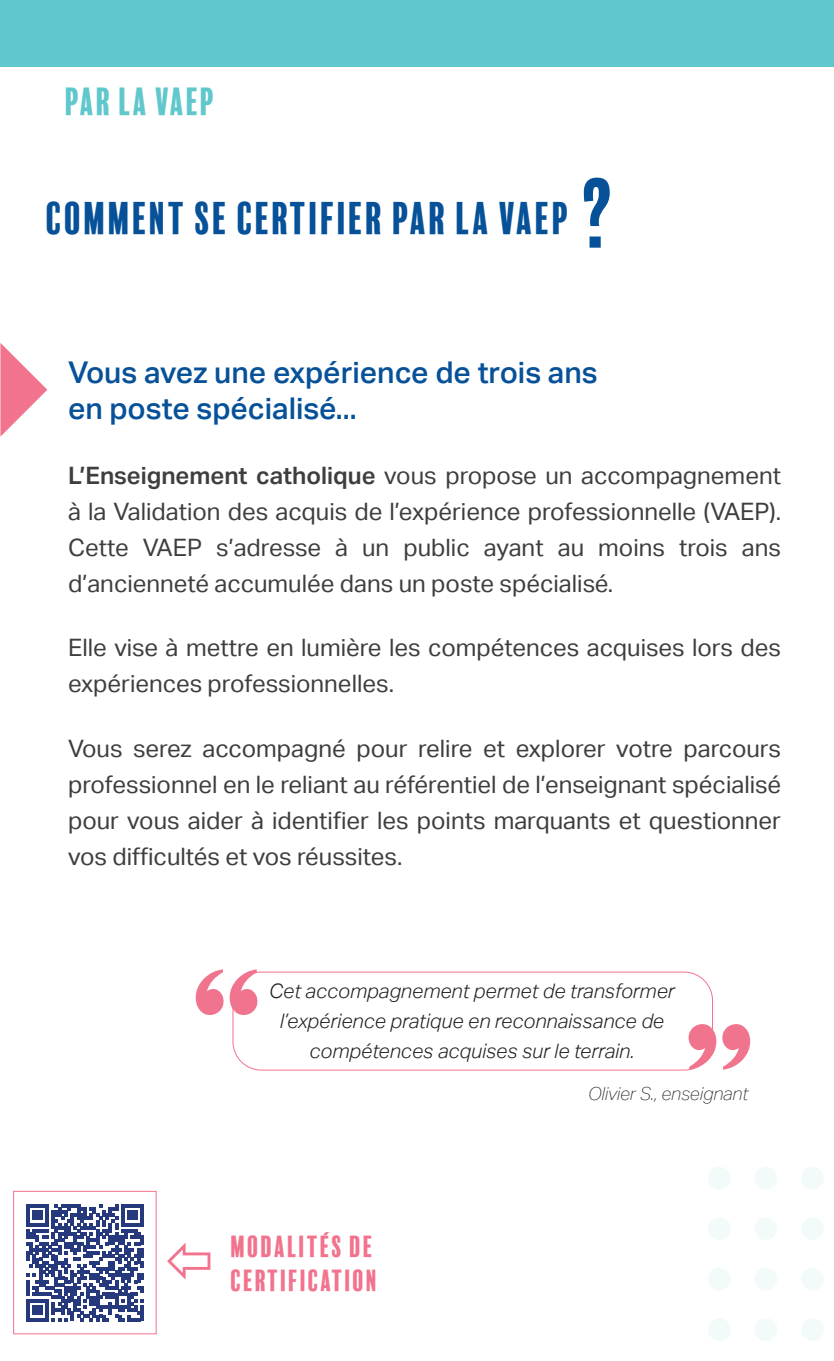
<style>
.page{position:relative;width:834px;height:1361px;background:#fff}
.page>*{position:absolute;margin:0;border:0;box-sizing:border-box;transform-origin:0 0}
.t1{font:89.2px "Balboa Plus Fill";color:#065198}
.t2{font:42px "Balboa Plus Fill";letter-spacing:.005em;color:#065198}
.t3{font:36px "Balboa Plus Fill";color:#60c7cc}
.t4{font:500 30px/36px "Aktiv Grotesk";color:#065198}
.t5{font:28px/33.6px "Balboa Plus Fill";letter-spacing:.02em;color:#f2738d}
.t6{font:24px/36px "Aktiv Grotesk";color:#3e3e3f;text-align:justify}
.t7{font:italic 300 20px/30px "Aktiv Grotesk";color:#231f20;text-align:center}
.t8{font:italic 100 18px "Aktiv Grotesk";color:#231f20}
.s1{font-weight:600}
</style>
<div class="page">
<div style="left:0;top:0;width:833px;height:67px;background:#60c7cc"></div>
<svg style="left:0;top:343px;width:47px;height:94px"></svg>
<div style="left:232px;top:971px;width:480px;height:99px;border:1px solid #f2738d;border-radius:28px"></div>
<div style="left:707px;top:1317px;width:24px;height:25px;background:#f2fafa;border-radius:50%"></div>
<div style="left:706px;top:1316px;width:26px;height:27px;border:2px solid #fff;border-radius:50%"></div>
<div style="left:707px;top:1267px;width:24px;height:24px;background:#f2fafa;border-radius:50%"></div>
<div style="left:706px;top:1266px;width:26px;height:26px;border:2px solid #fff;border-radius:50%"></div>
<div style="left:707px;top:1216px;width:24px;height:25px;background:#f2fafa;border-radius:50%"></div>
<div style="left:706px;top:1215px;width:26px;height:27px;border:2px solid #fff;border-radius:50%"></div>
<div style="left:707px;top:1166px;width:24px;height:24px;background:#f2fafa;border-radius:50%"></div>
<div style="left:706px;top:1165px;width:26px;height:26px;border:2px solid #fff;border-radius:50%"></div>
<div style="left:753px;top:1317px;width:25px;height:25px;background:#f2fafa;border-radius:50%"></div>
<div style="left:752px;top:1316px;width:27px;height:27px;border:2px solid #fff;border-radius:50%"></div>
<div style="left:753px;top:1267px;width:25px;height:24px;background:#f2fafa;border-radius:50%"></div>
<div style="left:752px;top:1266px;width:27px;height:26px;border:2px solid #fff;border-radius:50%"></div>
<div style="left:753px;top:1216px;width:25px;height:25px;background:#f2fafa;border-radius:50%"></div>
<div style="left:752px;top:1215px;width:27px;height:27px;border:2px solid #fff;border-radius:50%"></div>
<div style="left:753px;top:1166px;width:25px;height:24px;background:#f2fafa;border-radius:50%"></div>
<div style="left:752px;top:1165px;width:27px;height:26px;border:2px solid #fff;border-radius:50%"></div>
<div style="left:800px;top:1317px;width:24px;height:25px;background:#f2fafa;border-radius:50%"></div>
<div style="left:799px;top:1316px;width:26px;height:27px;border:2px solid #fff;border-radius:50%"></div>
<div style="left:800px;top:1267px;width:24px;height:24px;background:#f2fafa;border-radius:50%"></div>
<div style="left:799px;top:1266px;width:26px;height:26px;border:2px solid #fff;border-radius:50%"></div>
<div style="left:800px;top:1216px;width:24px;height:25px;background:#f2fafa;border-radius:50%"></div>
<div style="left:799px;top:1215px;width:26px;height:27px;border:2px solid #fff;border-radius:50%"></div>
<div style="left:800px;top:1166px;width:24px;height:24px;background:#f2fafa;border-radius:50%"></div>
<div style="left:799px;top:1165px;width:26px;height:26px;border:2px solid #fff;border-radius:50%"></div>
<svg style="left:196px;top:969px;width:61px;height:46px"></svg>
<svg style="left:688px;top:1024px;width:62px;height:45px"></svg>
<svg style="left:26px;top:1204px;width:117px;height:117px"></svg>
<hr style="left:140px;top:1305px;width:3px;height:16px;background:#27397d">
<div style="left:13px;top:1191px;width:144px;height:143px;border:1px solid #f2738d"></div>
<h3 class="t3" style="left:65px;top:81px;width:153px">PAR LA VAEP</h3>
<h2 class="t2" style="left:46px;top:195px;width:526px">COMMENT SE CERTIFIER PAR LA VAEP</h2>
<h1 class="t1" style="left:582px;top:164px;width:37px">?</h1>
<p class="t4" style="left:68px;top:355px;width:531px">Vous avez une expérience de trois ans en poste spécialisé...</p>
<p class="t6" style="left:68px;top:457px;width:714px"><span class="s1">L’Enseignement catholique</span> vous propose un accompagnement à la Validation des acquis de l’expérience professionnelle (VAEP).<br>Cette VAEP s’adresse à un public ayant au moins trois ans d’ancienneté accumulée dans un poste spécialisé.</p>
<p class="t6" style="left:68px;top:630px;width:714px">Elle vise à mettre en lumière les compétences acquises lors des expériences professionnelles.</p>
<p class="t6" style="left:68px;top:730px;width:714px">Vous serez accompagné pour relire et explorer votre parcours professionnel en le reliant au référentiel de l’enseignant spécialisé pour vous aider à identifier les points marquants et questionner vos difficultés et vos réussites.</p>
<p class="t7" style="left:269px;top:976px;width:407px">Cet accompagnement permet de transformer l’expérience pratique en reconnaissance de compétences acquises sur le terrain.</p>
<p class="t5" style="left:230px;top:1230px;width:149px">MODALITÉS DE<br>CERTIFICATION</p>
<p class="t8" style="left:588px;top:1083px;width:162px">Olivier S., enseignant</p>
</div>
